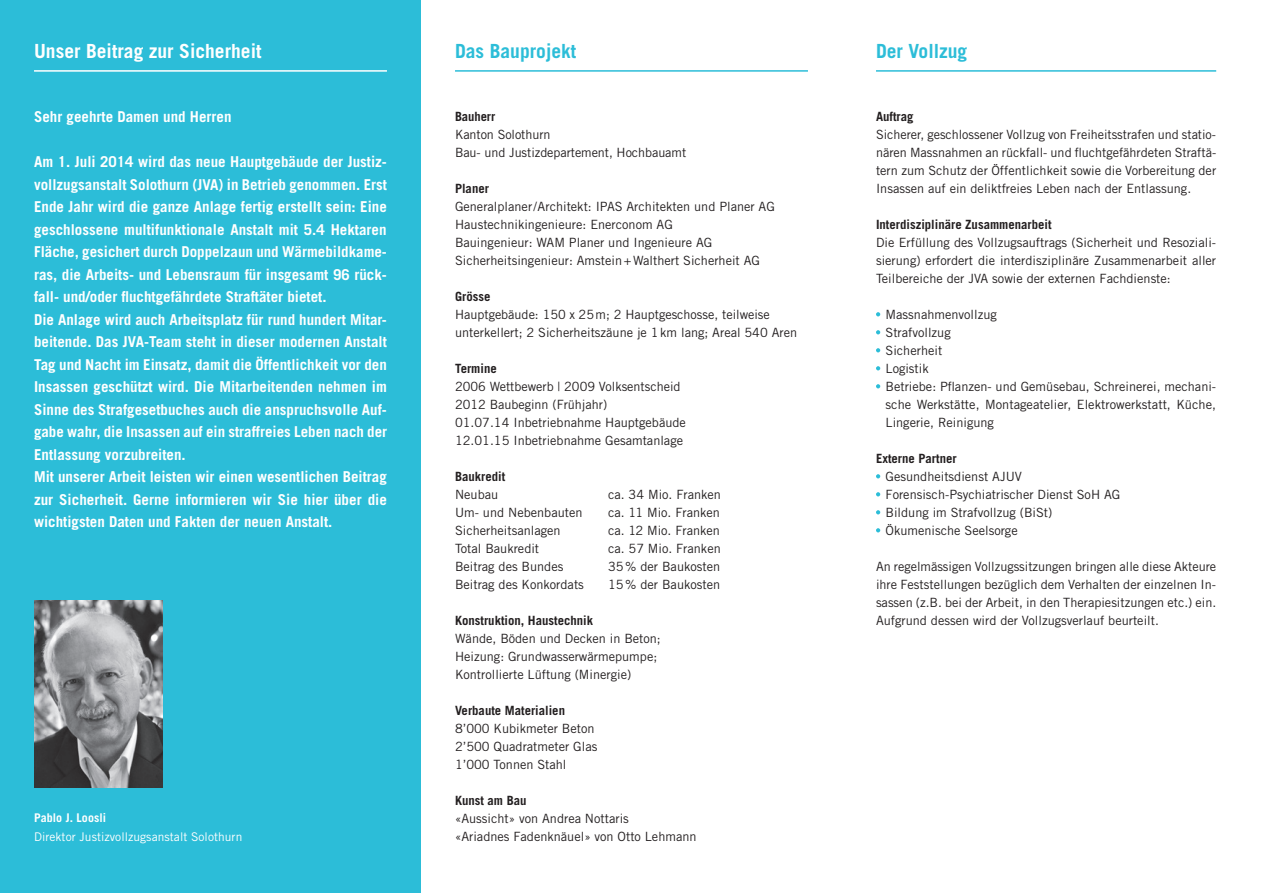
<style>
.page{position:relative;width:1263px;height:893px;background:#fff}
.page>*{position:absolute;margin:0;border:0;box-sizing:border-box;transform-origin:0 0}
.t1{font:700 19.5px "Trade Gothic";color:#fff}
.t2{font:700 19.5px "Trade Gothic";color:#2cbdd8}
.t3{font:700 15px/22.5px "Trade Gothic";color:#fff}
.t4{font:12.75px/18px "Trade Gothic";color:#231f20}
.t5{font:700 12.75px "Trade Gothic";color:#231f20}
.t6{font:12px "Trade Gothic";letter-spacing:.005em;color:#fff}
.t7{font:700 12px "Trade Gothic";letter-spacing:.005em;color:#fff}
</style>
<div class="page">
<div style="left:0;top:0;width:421px;height:893px;background:#2cbdd8"></div>
<svg style="left:876px;top:312px;width:4px;height:4px"></svg>
<svg style="left:876px;top:330px;width:4px;height:4px"></svg>
<svg style="left:876px;top:348px;width:4px;height:4px"></svg>
<svg style="left:876px;top:366px;width:4px;height:4px"></svg>
<svg style="left:876px;top:384px;width:4px;height:4px"></svg>
<svg style="left:876px;top:474px;width:4px;height:4px"></svg>
<svg style="left:876px;top:492px;width:4px;height:4px"></svg>
<svg style="left:876px;top:510px;width:4px;height:4px"></svg>
<svg style="left:876px;top:528px;width:4px;height:4px"></svg>
<img style="left:34px;top:601px;width:128px;height:187px">
<hr style="left:455px;top:70px;width:353px;height:2px;background:#2cbdd8">
<hr style="left:34px;top:70px;width:353px;height:2px;background:#fff">
<hr style="left:876px;top:70px;width:340px;height:2px;background:#2cbdd8">
<h1 class="t1" style="left:34px;top:39px;width:229px">Unser Beitrag zur Sicherheit</h1>
<h1 class="t2" style="left:455px;top:39px;width:123px">Das Bauprojekt</h1>
<h1 class="t2" style="left:876px;top:39px;width:93px">Der Vollzug</h1>
<p class="t3" style="left:34px;top:105px;width:199px">Sehr geehrte Damen und Herren</p>
<p class="t3" style="left:34px;top:150px;width:355px">Am 1. Juli 2014 wird das neue Hauptgebäude der Justiz&shy;vollzugsanstalt Solothurn (JVA) in Betrieb genommen. Erst Ende Jahr wird die ganze Anlage fertig erstellt sein: Eine geschlossene multifunktionale Anstalt mit 5.4 Hektaren Fläche, gesichert durch Doppelzaun und Wärmebildkame&shy;ras, die Arbeits- und Lebensraum für insgesamt 96 rück&shy;fall- und/oder fluchtgefährdete Straftäter bietet.<br>Die Anlage wird auch Arbeitsplatz für rund hundert Mitar&shy;beitende. Das JVA-Team steht in dieser modernen Anstalt Tag und Nacht im Einsatz, damit die Öffentlichkeit vor den Insassen geschützt wird. Die Mitarbeitenden nehmen im Sinne des Strafgesetbuches auch die anspruchsvolle Auf&shy;gabe wahr, die Insassen auf ein straffreies Leben nach der Entlassung vorzubreiten.<br>Mit unserer Arbeit leisten wir einen wesentlichen Beitrag zur Sicherheit. Gerne informieren wir Sie hier über die wichtigsten Daten und Fakten der neuen Anstalt.</p>
<p class="t7" style="left:34px;top:810px;width:74px">Pablo J. Loosli</p>
<p class="t6" style="left:34px;top:829px;width:210px">Direktor Justizvollzugsanstalt Solothurn</p>
<p class="t5" style="left:455px;top:109px;width:42px">Bauherr</p>
<p class="t4" style="left:455px;top:125px;width:233px">Kanton Solothurn<br>Bau- und Justizdepartement, Hochbauamt</p>
<p class="t5" style="left:455px;top:181px;width:36px">Planer</p>
<p class="t4" style="left:455px;top:197px;width:321px">Generalplaner/Architekt: IPAS Architekten und Planer AG Haustechnikingenieure: Enerconom AG<br>Bauingenieur: WAM Planer und Ingenieure AG Sicherheitsingenieur: Amstein+Walthert Sicherheit AG</p>
<p class="t5" style="left:455px;top:289px;width:37px">Grösse</p>
<p class="t4" style="left:455px;top:305px;width:344px">Hauptgebäude: 150 x 25m; 2 Hauptgeschosse, teilweise unterkellert; 2 Sicherheitszäune je 1km lang; Areal 540 Aren</p>
<p class="t5" style="left:455px;top:361px;width:43px">Termine</p>
<p class="t4" style="left:455px;top:377px;width:232px">2006 Wettbewerb | 2009 Volksentscheid 2012 Baubeginn (Frühjahr)<br>01.07.14 Inbetriebnahme Hauptgebäude 12.01.15 Inbetriebnahme Gesamtanlage</p>
<p class="t5" style="left:455px;top:469px;width:52px">Baukredit</p>
<p class="t4" style="left:455px;top:485px;width:45px">Neubau</p>
<p class="t4" style="left:608px;top:485px;width:114px">ca. 34 Mio. Franken</p>
<p class="t4" style="left:455px;top:503px;width:129px">Um- und Nebenbauten</p>
<p class="t4" style="left:608px;top:503px;width:113px">ca. 11 Mio. Franken</p>
<p class="t4" style="left:455px;top:521px;width:107px">Sicherheitsanlagen</p>
<p class="t4" style="left:608px;top:521px;width:113px">ca. 12 Mio. Franken</p>
<p class="t4" style="left:455px;top:539px;width:86px">Total Baukredit</p>
<p class="t4" style="left:608px;top:539px;width:114px">ca. 57 Mio. Franken</p>
<p class="t4" style="left:455px;top:557px;width:110px">Beitrag des Bundes</p>
<p class="t4" style="left:608px;top:557px;width:114px">35% der Baukosten</p>
<p class="t4" style="left:455px;top:575px;width:130px">Beitrag des Konkordats</p>
<p class="t4" style="left:608px;top:575px;width:114px">15% der Baukosten</p>
<p class="t5" style="left:455px;top:613px;width:140px">Konstruktion, Haustechnik</p>
<p class="t4" style="left:455px;top:629px;width:207px">Wände, Böden und Decken in Beton;<br>Heizung: Grundwasserwärmepumpe;<br>Kontrollierte Lüftung (Minergie)</p>
<p class="t5" style="left:455px;top:703px;width:112px">Verbaute Materialien</p>
<p class="t4" style="left:455px;top:719px;width:144px">8’000 Kubikmeter Beton<br>2’500 Quadratmeter Glas<br>1’000 Tonnen Stahl</p>
<p class="t5" style="left:455px;top:793px;width:73px">Kunst am Bau</p>
<p class="t4" style="left:455px;top:809px;width:243px">«Aussicht» von Andrea Nottaris<br>«Ariadnes Fadenknäuel» von Otto Lehmann</p>
<p class="t5" style="left:876px;top:109px;width:39px">Auftrag</p>
<p class="t4" style="left:876px;top:125px;width:342px;text-align:justify">Sicherer, geschlossener Vollzug von Freiheitsstrafen und statio&shy;nären Massnahmen an rückfall- und fluchtgefährdeten Straftä&shy;tern zum Schutz der Öffentlichkeit sowie die Vorbereitung der Insassen auf ein deliktfreies Leben nach der Entlassung.</p>
<p class="t5" style="left:876px;top:217px;width:177px">Interdisziplinäre Zusammenarbeit</p>
<p class="t4" style="left:876px;top:233px;width:342px;text-align:justify">Die Erfüllung des Vollzugsauftrags (Sicherheit und Resoziali&shy;sierung) erfordert die interdisziplinäre Zusammenarbeit aller Teilbereiche der JVA sowie der externen Fachdienste:</p>
<p class="t4" style="left:885px;top:305px;width:332px">Massnahmenvollzug<br>Strafvollzug<br>Sicherheit<br>Logistik<br>Betriebe: Pflanzen- und Gemüsebau, Schreinerei, mechani&shy;sche Werkstätte, Montageatelier, Elektrowerkstatt, Küche,<br>Lingerie, Reinigung</p>
<p class="t5" style="left:876px;top:451px;width:82px">Externe Partner</p>
<p class="t4" style="left:885px;top:467px;width:236px">Gesundheitsdienst AJUV<br>Forensisch-Psychiatrischer Dienst SoH AG<br>Bildung im Strafvollzug (BiSt)<br>Ökumenische Seelsorge</p>
<p class="t4" style="left:876px;top:557px;width:342px;text-align:justify">An regelmässigen Vollzugssitzungen bringen alle diese Akteure ihre Feststellungen bezüglich dem Verhalten der einzelnen In&shy;sassen (z.B. bei der Arbeit, in den Therapiesitzungen etc.) ein.<br>Aufgrund dessen wird der Vollzugsverlauf beurteilt.</p>
</div>
